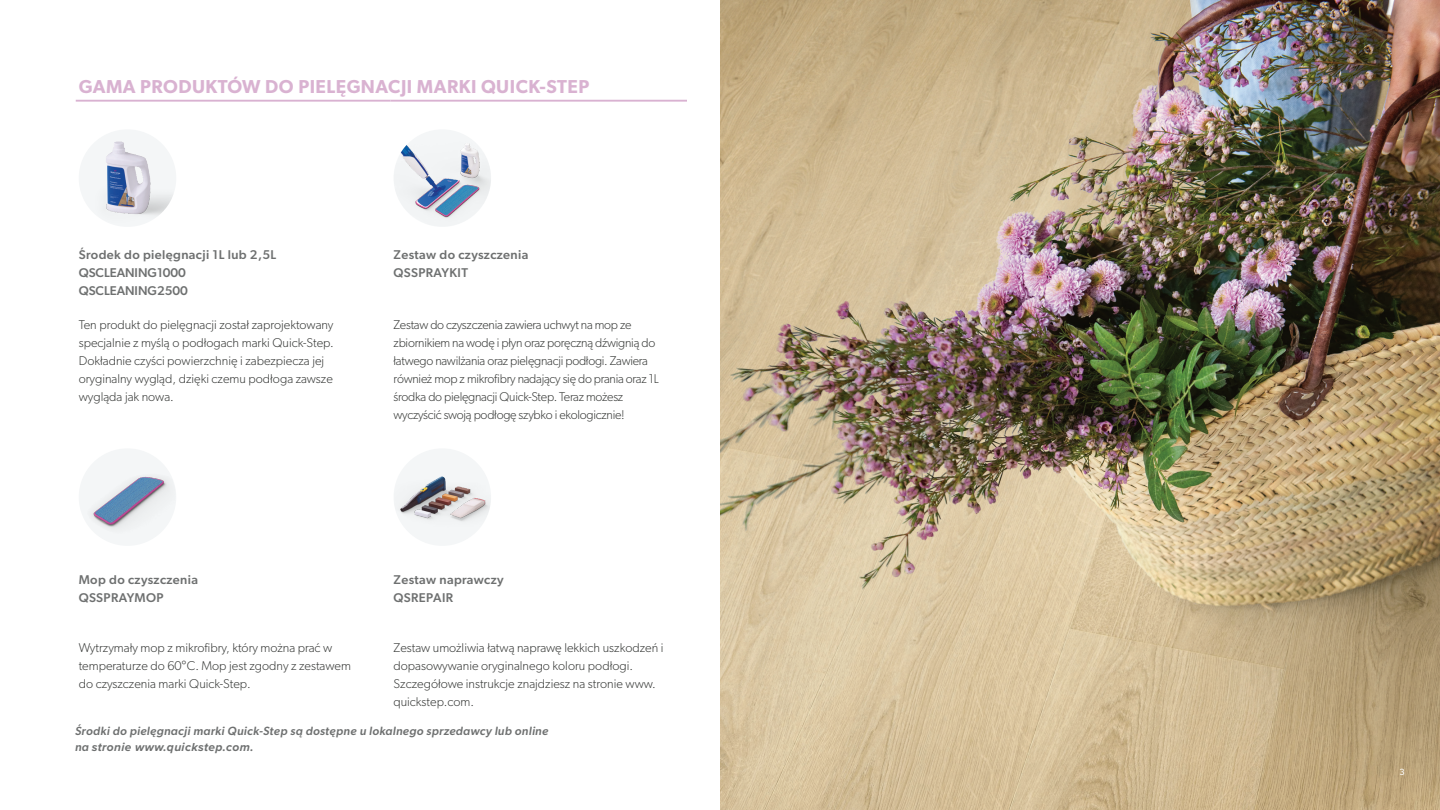
<style>
.page{position:relative;width:1440px;height:810px;background:#fff}
.page>*{position:absolute;margin:0;border:0;box-sizing:border-box;transform-origin:0 0}
.t1{font:600 18.75px "Gibson";letter-spacing:.025em;color:#d9b2d1}
.t2{font:300 12.75px/18px "Gibson";color:#373937}
.t3{font:300 12.75px/18px "Gibson";letter-spacing:-.02em;color:#373937}
.t4{font:500 12.75px/18px "Gibson";letter-spacing:.03em;color:#6e7070}
.t5{font:500 12.75px/18px "Gibson";color:#6e7070}
.t6{font:italic 500 12px "Gibson";letter-spacing:.03em;color:#6e7070}
.t7{font:italic 700 12px "Proxima Nova";letter-spacing:.03em;color:#6e7070}
.t8{font:9px "Gibson";color:#fff}
.s1{font-family:"Gibson";font-weight:500}
</style>
<div class="page">
<img style="left:720px;top:0;width:720px;height:810px">
<hr style="left:76px;top:100px;width:315px;height:2px;background:#d9b2d1">
<hr style="left:391px;top:100px;width:296px;height:2px;background:#d9b2d1">
<img style="left:79px;top:129px;width:97px;height:98px;border-radius:49px">
<img style="left:394px;top:129px;width:97px;height:98px;border-radius:49px">
<img style="left:79px;top:448px;width:97px;height:98px;border-radius:49px">
<img style="left:394px;top:448px;width:97px;height:98px;border-radius:49px">
<h1 class="t1" style="left:79px;top:75px;width:512px">GAMA PRODUKTÓW DO PIELĘGNACJI MARKI QUICK-STEP</h1>
<p class="t5" style="left:79px;top:245px;width:199px">Środek do pielęgnacji 1L lub 2,5L<br>QSCLEANING1000<br>QSCLEANING2500</p>
<p class="t4" style="left:394px;top:245px;width:136px">Zestaw do czyszczenia<br>QSSPRAYKIT</p>
<p class="t2" style="left:79px;top:315px;width:257px">Ten produkt do pielęgnacji został zaprojektowany specjalnie z myślą o podłogach marki Quick-Step.<br>Dokładnie czyści powierzchnię i zabezpiecza jej oryginalny wygląd, dzięki czemu podłoga zawsze wygląda jak nowa.</p>
<p class="t3" style="left:394px;top:315px;width:267px">Zestaw do czyszczenia zawiera uchwyt na mop ze zbiornikiem na wodę i płyn oraz poręczną dźwignią do łatwego nawilżania oraz pielęgnacji podłogi. Zawiera również mop z mikrofibry nadający się do prania oraz 1L środka do pielęgnacji Quick-Step. Teraz możesz wyczyścić swoją podłogę szybko i ekologicznie!</p>
<p class="t4" style="left:79px;top:571px;width:121px">Mop do czyszczenia<br>QSSPRAYMOP</p>
<p class="t4" style="left:394px;top:571px;width:112px">Zestaw naprawczy<br>QSREPAIR</p>
<p class="t2" style="left:79px;top:638px;width:274px">Wytrzymały mop z mikrofibry, który można prać w temperaturze do 60°C. Mop jest zgodny z zestawem do czyszczenia marki Quick-Step.</p>
<p class="t2" style="left:394px;top:638px;width:272px">Zestaw umożliwia łatwą naprawę lekkich uszkodzeń i dopasowywanie oryginalnego koloru podłogi.<br>Szczegółowe instrukcje znajdziesz na stronie www. quickstep.com.</p>
<p class="t6" style="left:75px;top:724px;width:475px">Środki do pielęgnacji marki Quick-Step są dostępne u lokalnego sprzedawcy lub online</p>
<p class="t7" style="left:75px;top:738px;width:180px"><span class="s1">na</span> stronie www.quickstep.com.</p>
<p class="t8" style="left:1399px;top:766px;width:7px">3</p>
</div>
